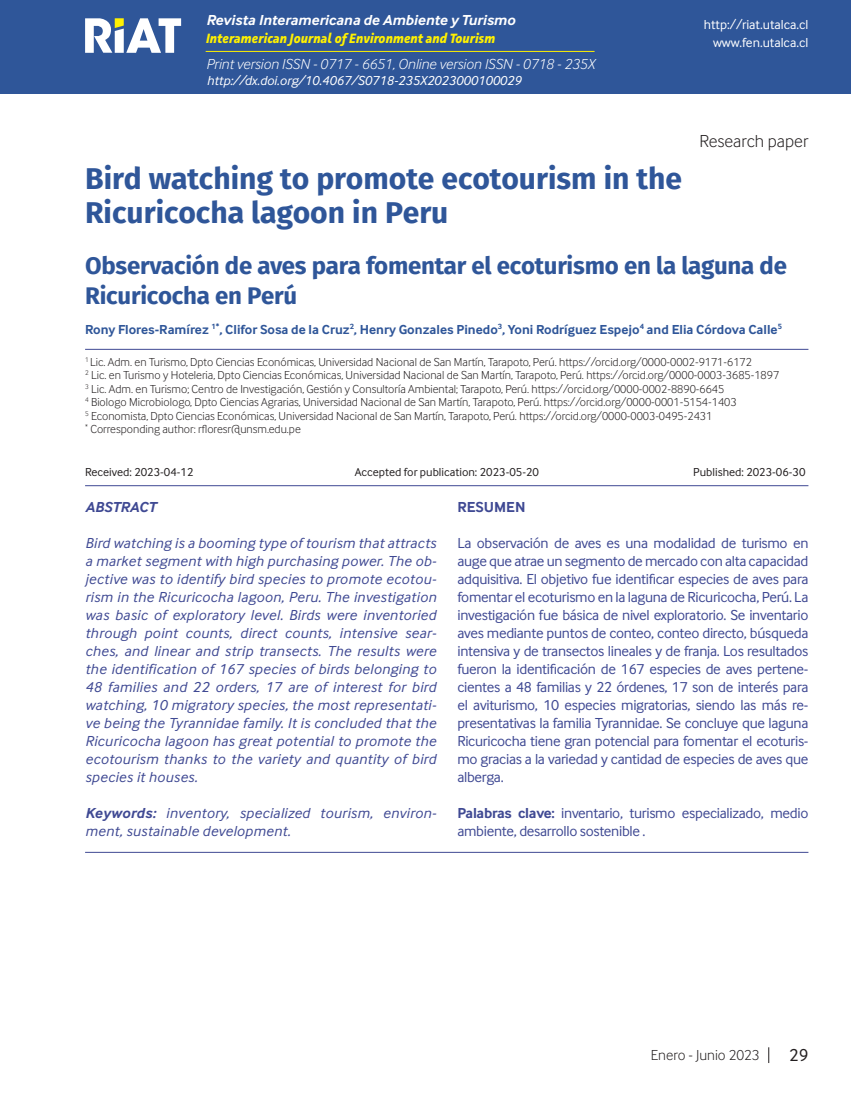
<style>
.page{position:relative;width:851px;height:1106px;background:#fff}
.page>*{position:absolute;margin:0;border:0;box-sizing:border-box;transform-origin:0 0}
.TITULO_INGLÉS{font:700 30px/34.5px "Fira Sans OT";color:#2f5699}
.TITULO_ESPAÑOL{font:700 24px/30px "Fira Sans OT";letter-spacing:-.01em;color:#2f5699}
.t1{font:300 18px "Inter Face";color:#231f20}
.t2{font:18px "Inter Face";color:#231f20}
.RESUMEN{font:15px/18px "Inter Face";letter-spacing:-.02em;color:#3f4993;text-align:justify}
.Cuerpo_de_Texto{font:italic 15px/18px "Inter Face";letter-spacing:.02em;color:#3f4993;text-align:justify}
.t3{font:italic 300 15px "Inter Face";color:#fff}
.t4{font:italic 700 15px "Inter Face";color:#fff}
.t5{font:300 15px "Inter Face";color:#231f20}
.Cuerpo_de_Texto-2{font:italic 700 15px "Inter Face";color:#3f4993}
.RESUMEN-2{font:700 15px "Inter Face";color:#3f4993}
.AUTOR{font:700 13.5px "Inter Face";color:#2f5699}
.Cuño_de_pagina{font:italic 13.5px "Inter Face";color:#fff}
.t6{font:italic 700 13.5px "Facit";color:#fff101}
.t7{font:13.5px "Inter Face";color:#fff}
.Fuente{font:300 12px "Inter Face";color:#231f20}
.Cuerpo_de_Texto-3{font:12px "Inter Face";color:#231f20}
.s1{font-weight:700}
</style>
<div class="page">
<div style="left:0;top:0;width:850px;height:94px;background:#2f5699"></div>
<svg style="left:768px;top:1047px;width:1px;height:16px"></svg>
<svg style="left:85px;top:18px;width:96px;height:35px"></svg>
<hr style="left:206px;top:51px;width:388px;height:1px;background:#fff101">
<hr style="left:85px;top:349px;width:723px;height:1px;background:#3f4993">
<hr style="left:85px;top:485px;width:723px;height:1px;background:#3f4993">
<hr style="left:85px;top:852px;width:723px;height:1px;background:#3f4993">
<p class="t4" style="left:206px;top:11px;width:310px">Revista Interamericana de Ambiente y Turismo</p>
<p class="t6" style="left:206px;top:30px;width:291px">Interamerican Journal of Environment and Tourism</p>
<p class="t3" style="left:206px;top:55px;width:390px">Print version ISSN - 0717 - 6651, Online version ISSN - 0718 - 235X</p>
<p class="Cuño_de_pagina" style="left:207px;top:72px;width:316px">http://dx.doi.org/10.4067/S0718-235X2023000100029</p>
<p class="t7" style="left:703px;top:17px;width:106px">http://riat.utalca.cl</p>
<p class="t7" style="left:713px;top:35px;width:97px">www.fen.utalca.cl</p>
<p class="t1" style="left:699px;top:131px;width:110px">Research paper</p>
<p class="TITULO_INGLÉS" style="left:85px;top:163px;width:598px">Bird watching to promote ecotourism in the<br>Ricuricocha lagoon in Peru</p>
<p class="TITULO_ESPAÑOL" style="left:85px;top:252px;width:703px">Observación de aves para fomentar el ecoturismo en la laguna de<br>Ricuricocha en Perú</p>
<p class="AUTOR" style="left:85px;top:321px;width:698px">Rony Flores-Ramírez <sup>1*</sup>, Clifor Sosa de la Cruz<sup>2</sup>, Henry Gonzales Pinedo<sup>3</sup>, Yoni Rodríguez Espejo<sup>4</sup> and Elia Córdova Calle<sup>5</sup></p>
<p class="Fuente" style="left:85px;top:355px;width:668px"><sup>1</sup> Lic. Adm. en Turismo, Dpto Ciencias Económicas, Universidad Nacional de San Martín, Tarapoto, Perú. https://orcid.org/0000-0002-9171-6172</p>
<p class="Fuente" style="left:85px;top:368px;width:695px"><sup>2</sup> Lic. en Turismo y Hoteleria, Dpto Ciencias Económicas, Universidad Nacional de San Martín, Tarapoto, Perú. https://orcid.org/0000-0003-3685-1897</p>
<p class="Fuente" style="left:85px;top:382px;width:640px"><sup>3</sup> Lic. Adm. en Turismo; Centro de Investigación, Gestión y Consultoría Ambiental; Tarapoto, Perú. https://orcid.org/0000-0002-8890-6645</p>
<p class="Fuente" style="left:85px;top:395px;width:653px"><sup>4</sup> Biologo Microbiologo, Dpto Ciencias Agrarias, Universidad Nacional de San Martín, Tarapoto, Perú. https://orcid.org/0000-0001-5154-1403</p>
<p class="Fuente" style="left:85px;top:409px;width:628px"><sup>5</sup> Economista, Dpto Ciencias Económicas, Universidad Nacional de San Martín, Tarapoto, Perú. https://orcid.org/0000-0003-0495-2431</p>
<p class="Fuente" style="left:85px;top:422px;width:217px"><sup>*</sup> Corresponding author: rfloresr@unsm.edu.pe</p>
<p class="Cuerpo_de_Texto-3" style="left:85px;top:465px;width:110px">Received: 2023-04-12</p>
<p class="Cuerpo_de_Texto-3" style="left:354px;top:465px;width:186px">Accepted for publication: 2023-05-20</p>
<p class="Cuerpo_de_Texto-3" style="left:693px;top:465px;width:114px">Published: 2023-06-30</p>
<p class="RESUMEN-2" style="left:457px;top:498px;width:70px">RESUMEN</p>
<p class="RESUMEN" style="left:457px;top:534px;width:352px">La observación de aves es una modalidad de turismo en auge que atrae un segmento de mercado con alta capacidad adquisitiva. El objetivo fue identificar especies de aves para fomentar el ecoturismo en la laguna de Ricuricocha, Perú. La investigación fue básica de nivel exploratorio. Se inventario aves mediante puntos de conteo, conteo directo, búsqueda intensiva y de transectos lineales y de franja. Los resultados fueron la identificación de 167 especies de aves pertene&shy;cientes a 48 familias y 22 órdenes, 17 son de interés para el aviturismo, 10 especies migratorias, siendo las más re&shy;presentativas la familia Tyrannidae. Se concluye que laguna Ricuricocha tiene gran potencial para fomentar el ecoturis&shy;mo gracias a la variedad y cantidad de especies de aves que alberga.</p>
<p class="RESUMEN" style="left:457px;top:804px;width:352px"><span class="s1">Palabras clave:</span> inventario, turismo especializado, medio ambiente, desarrollo sostenible .</p>
<p class="Cuerpo_de_Texto-2" style="left:85px;top:498px;width:73px">ABSTRACT</p>
<p class="Cuerpo_de_Texto" style="left:85px;top:534px;width:353px">Bird watching is a booming type of tourism that attracts a market segment with high purchasing power. The ob&shy;jective was to identify bird species to promote ecotou&shy;rism in the Ricuricocha lagoon, Peru. The investigation was basic of exploratory level. Birds were inventoried through point counts, direct counts, intensive sear&shy;ches, and linear and strip transects. The results were the identification of 167 species of birds belonging to 48 families and 22 orders, 17 are of interest for bird watching, 10 migratory species, the most representati&shy;ve being the Tyrannidae family. It is concluded that the Ricuricocha lagoon has great potential to promote the ecotourism thanks to the variety and quantity of bird species it houses.</p>
<p class="Cuerpo_de_Texto" style="left:85px;top:804px;width:353px"><span class="s1">Keywords:</span> inventory, specialized tourism, environ&shy;ment, sustainable development.</p>
<p class="t5" style="left:651px;top:1046px;width:110px">Enero - Junio 2023</p>
<p class="t2" style="left:789px;top:1045px;width:21px">29</p>
</div>
